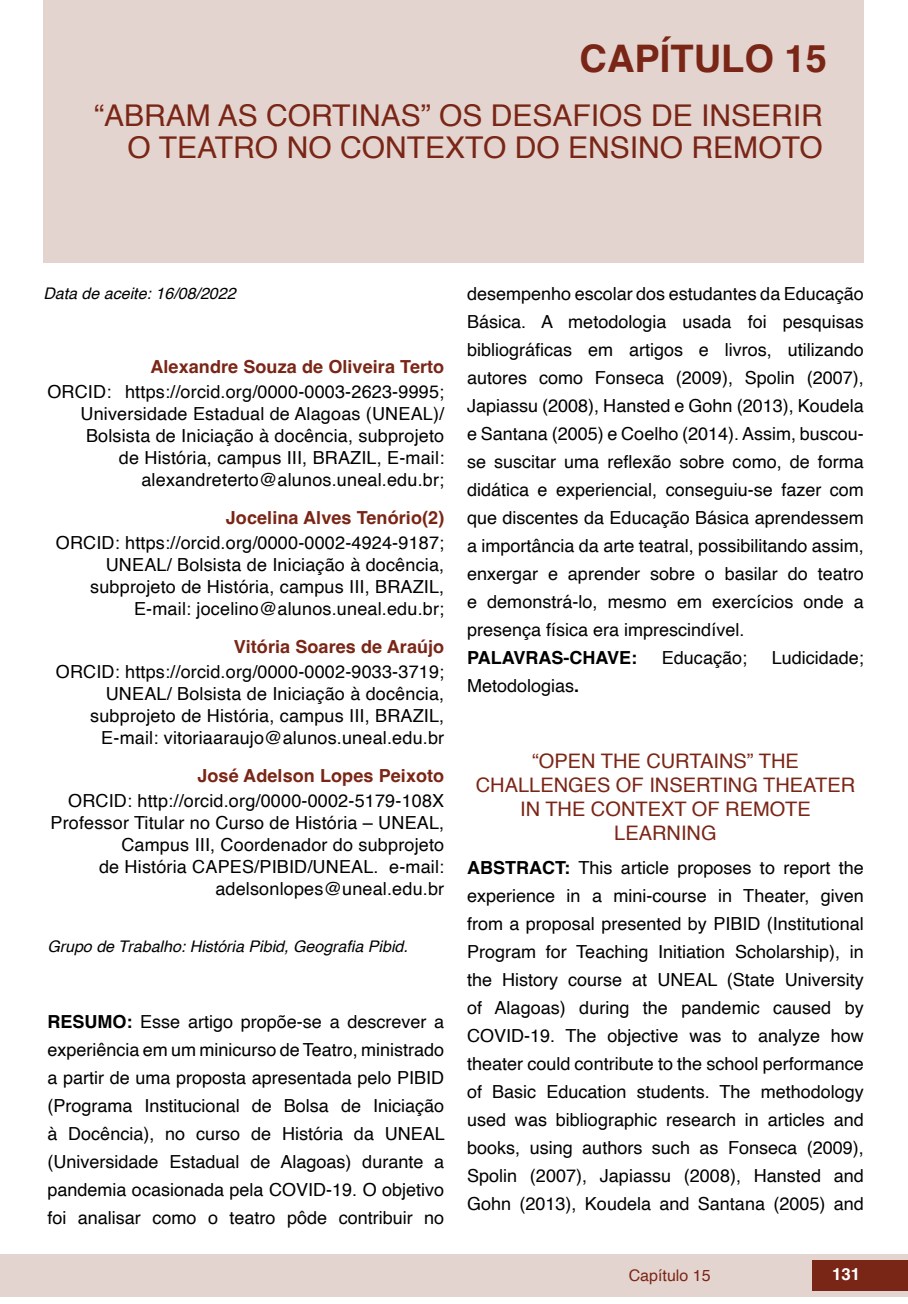
<style>
.page{position:relative;width:908px;height:1304px;background:#fff}
.page>*{position:absolute;margin:0;border:0;box-sizing:border-box;transform-origin:0 0}
.cap{font:700 38px "Helvetica";color:#7a2616}
.nome_artigos{font:30px/32px "Helvetica";color:#7a2616;text-align:right}
.título_Inglês{font:20px/24px "Helvetica";color:#7a2616;text-align:center}
.Resumos_e_PC_TXT{font:18px/28px "Helvetica";color:#000;text-align:justify}
.info_autores{font:18px/22px "Helvetica";letter-spacing:.01em;color:#000;text-align:right}
.nome_autores{font:700 18px "Helvetica";letter-spacing:.005em;color:#7a2616}
.Resumos_e_PC_TXT-2{font:700 18px "Helvetica";color:#000}
.t1{font:700 16.8px "Helvetica";color:#fff}
.data{font:italic 16px "Helvetica";color:#000}
.t2{font:16px "Helvetica";color:#7a2616}
.s1{font-weight:700}
</style>
<div class="page">
<div style="left:0;top:1254px;width:906px;height:43px;background:#e4d4d0"></div>
<div style="left:812px;top:1261px;width:95px;height:30px;background:#7a2616"></div>
<div style="left:43px;top:0;width:820px;height:263px;background:#e4d4d0"></div>
<p class="cap" style="left:579px;top:35px;width:249px">CAPÍTULO 15</p>
<p class="nome_artigos" style="left:94px;top:101px;width:729px">“ABRAM AS CORTINAS” OS DESAFIOS DE INSERIR<br>O TEATRO NO CONTEXTO DO ENSINO REMOTO</p>
<p class="data" style="left:43px;top:280px;width:194px">Data de aceite: 16/08/2022</p>
<p class="nome_autores" style="left:150px;top:356px;width:295px">Alexandre Souza de Oliveira Terto</p>
<p class="info_autores" style="left:47px;top:382px;width:398px">ORCID: https://orcid.org/0000-0003-2623-9995; Universidade Estadual de Alagoas (UNEAL)/ Bolsista de Iniciação à docência, subprojeto<br>de História, campus III, BRAZIL, E-mail: alexandreterto@alunos.uneal.edu.br;</p>
<p class="nome_autores" style="left:226px;top:507px;width:220px">Jocelina Alves Tenório(2)</p>
<p class="info_autores" style="left:56px;top:533px;width:390px">ORCID: https://orcid.org/0000-0002-4924-9187; UNEAL/ Bolsista de Iniciação à docência, subprojeto de História, campus III, BRAZIL, E-mail: jocelino@alunos.uneal.edu.br;</p>
<p class="nome_autores" style="left:234px;top:636px;width:212px">Vitória Soares de Araújo</p>
<p class="info_autores" style="left:56px;top:662px;width:390px">ORCID: https://orcid.org/0000-0002-9033-3719; UNEAL/ Bolsista de Iniciação à docência, subprojeto de História, campus III, BRAZIL, E-mail: vitoriaaraujo@alunos.uneal.edu.br</p>
<p class="nome_autores" style="left:197px;top:765px;width:248px">José Adelson Lopes Peixoto</p>
<p class="info_autores" style="left:50px;top:791px;width:395px">ORCID: http://orcid.org/0000-0002-5179-108X Professor Titular no Curso de História – UNEAL, Campus III, Coordenador do subprojeto<br>de História CAPES/PIBID/UNEAL. e-mail: adelsonlopes@uneal.edu.br</p>
<p class="data" style="left:47px;top:933px;width:362px">Grupo de Trabalho: História Pibid, Geografia Pibid.</p>
<p class="Resumos_e_PC_TXT" style="left:47px;top:1008px;width:399px"><span class="s1">RESUMO:</span> Esse artigo propõe-se a descrever a experiência em um minicurso de Teatro, ministrado a partir de uma proposta apresentada pelo PIBID (Programa Institucional de Bolsa de Iniciação à Docência), no curso de História da UNEAL (Universidade Estadual de Alagoas) durante a pandemia ocasionada pela COVID-19. O objetivo foi analisar como o teatro pôde contribuir no</p>
<p class="Resumos_e_PC_TXT" style="left:467px;top:280px;width:398px">desempenho escolar dos estudantes da Educação Básica. A metodologia usada foi pesquisas bibliográficas em artigos e livros, utilizando autores como Fonseca (2009), Spolin (2007), Japiassu (2008), Hansted e Gohn (2013), Koudela e Santana (2005) e Coelho (2014). Assim, buscou&shy;se suscitar uma reflexão sobre como, de forma didática e experiencial, conseguiu-se fazer com que discentes da Educação Básica aprendessem a importância da arte teatral, possibilitando assim, enxergar e aprender sobre o basilar do teatro e demonstrá-lo, mesmo em exercícios onde a presença física era imprescindível.</p>
<p class="Resumos_e_PC_TXT-2" style="left:467px;top:647px;width:172px">PALAVRAS-CHAVE:</p>
<p class="Resumos_e_PC_TXT" style="left:661px;top:644px;width:87px">Educação;</p>
<p class="Resumos_e_PC_TXT" style="left:771px;top:644px;width:94px">Ludicidade;</p>
<p class="Resumos_e_PC_TXT" style="left:467px;top:672px;width:114px">Metodologias<span class="s1">.</span></p>
<p class="título_Inglês" style="left:475px;top:750px;width:380px">“OPEN THE CURTAINS” THE<br>CHALLENGES OF INSERTING THEATER<br>IN THE CONTEXT OF REMOTE<br>LEARNING</p>
<p class="Resumos_e_PC_TXT" style="left:467px;top:854px;width:398px"><span class="s1">ABSTRACT:</span> This article proposes to report the experience in a mini-course in Theater, given from a proposal presented by PIBID (Institutional Program for Teaching Initiation Scholarship), in the History course at UNEAL (State University of Alagoas) during the pandemic caused by COVID-19. The objective was to analyze how theater could contribute to the school performance of Basic Education students. The methodology used was bibliographic research in articles and books, using authors such as Fonseca (2009), Spolin (2007), Japiassu (2008), Hansted and Gohn (2013), Koudela and Santana (2005) and</p>
<p class="t2" style="left:628px;top:1263px;width:83px">Capítulo 15</p>
<p class="t1" style="left:831px;top:1264px;width:30px">131</p>
</div>
